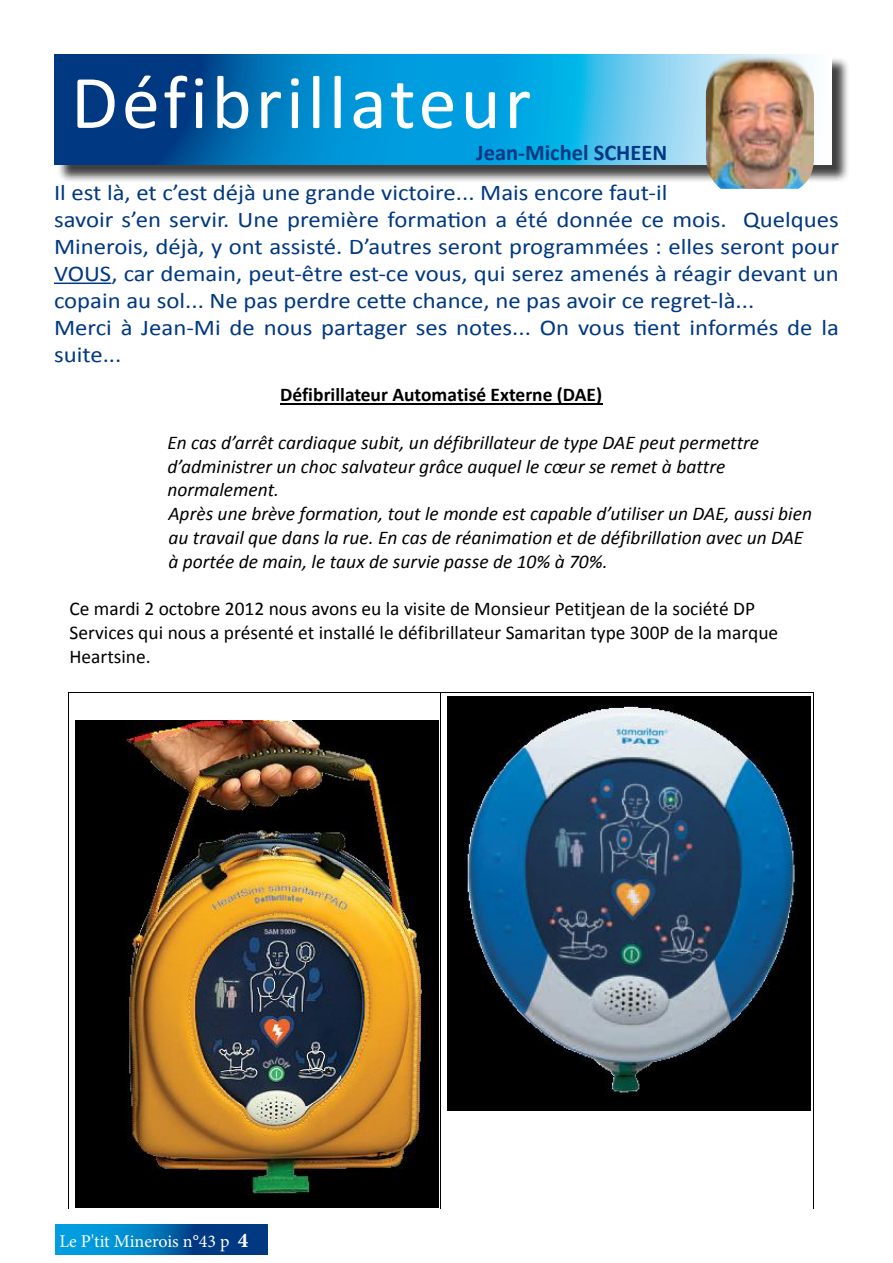
<style>
.page{position:relative;width:893px;height:1263px;background:#fff}
.page>*{position:absolute;margin:0;border:0;box-sizing:border-box;transform-origin:0 0}
.t1{font:76.5px "Calibri";letter-spacing:.05em;color:#fff}
.t2{font:22.5px/27px "Calibri";color:#003882;scale:1.1 1}
.t3{font:700 22.5px "Calibri";color:#003882}
.t4{font:italic 19.5px/23.9px "Calibri";color:#000}
.t5{font:19.5px/23.9px "Calibri";color:#000}
.t6{font:700 19.5px "Calibri";color:#000}
.t7{font:18px "Minion Pro";letter-spacing:-.005em;color:#fff}
.s1{font-weight:700;font-size:21px}
</style>
<div class="page">
<svg style="left:55px;top:1225px;width:213px;height:29px;background:#0068ae"></svg>
<hr style="left:280px;top:403px;width:323px;height:1px;background:#000">
<hr style="left:69px;top:692px;width:372px;height:1px;background:#000">
<hr style="left:441px;top:692px;width:372px;height:1px;background:#000">
<hr style="left:69px;top:696px;width:1px;height:513px;background:#000">
<hr style="left:441px;top:696px;width:1px;height:513px;background:#000">
<hr style="left:813px;top:696px;width:1px;height:513px;background:#000">
<img style="left:75px;top:720px;width:364px;height:487px">
<img style="left:447px;top:696px;width:364px;height:414px">
<div style="left:56px;top:56px;width:794px;height:127px;background:#000;opacity:.75"></div>
<svg style="left:54px;top:54px;width:777px;height:111px;background:#1d8cc7"></svg>
<img style="left:706px;top:55px;width:108px;height:134px">
<hr style="left:54px;top:283px;width:57px;height:1px;background:#003882">
<h1 class="t1" style="left:71px;top:54px;width:462px">Défibrillateur</h1>
<p class="t3" style="left:476px;top:138px;width:193px">Jean-Michel SCHEEN</p>
<p class="t2" style="left:54px;top:179px;width:715px">Il est là, et c’est déjà une grande victoire... Mais encore faut-il<br>savoir s’en servir. Une première formation a été donnée ce mois. Quelques Minerois, déjà, y ont assisté. D’autres seront programmées : elles seront pour VOUS, car demain, peut-être est-ce vous, qui serez amenés à réagir devant un copain au sol... Ne pas perdre cette chance, ne pas avoir ce regret-là...<br>Merci à Jean-Mi de nous partager ses notes... On vous tient informés de la suite...</p>
<p class="t6" style="left:280px;top:382px;width:323px">Défibrillateur Automatisé Externe (DAE)</p>
<p class="t4" style="left:167px;top:430px;width:646px">En cas d’arrêt cardiaque subit, un défibrillateur de type DAE peut permettre d’administrer un choc salvateur grâce auquel le cœur se remet à battre normalement.<br>Après une brève formation, tout le monde est capable d’utiliser un DAE, aussi bien au travail que dans la rue. En cas de réanimation et de défibrillation avec un DAE à portée de main, le taux de survie passe de 10% à 70%.</p>
<p class="t5" style="left:69px;top:597px;width:710px">Ce mardi 2 octobre 2012 nous avons eu la visite de Monsieur Petitjean de la société DP<br>Services qui nous a présenté et installé le défibrillateur Samaritan type 300P de la marque<br>Heartsine.</p>
<p class="t7" style="left:59px;top:1229px;width:191px">Le P'tit Minerois n°43 p <span class="s1">4</span></p>
</div>
